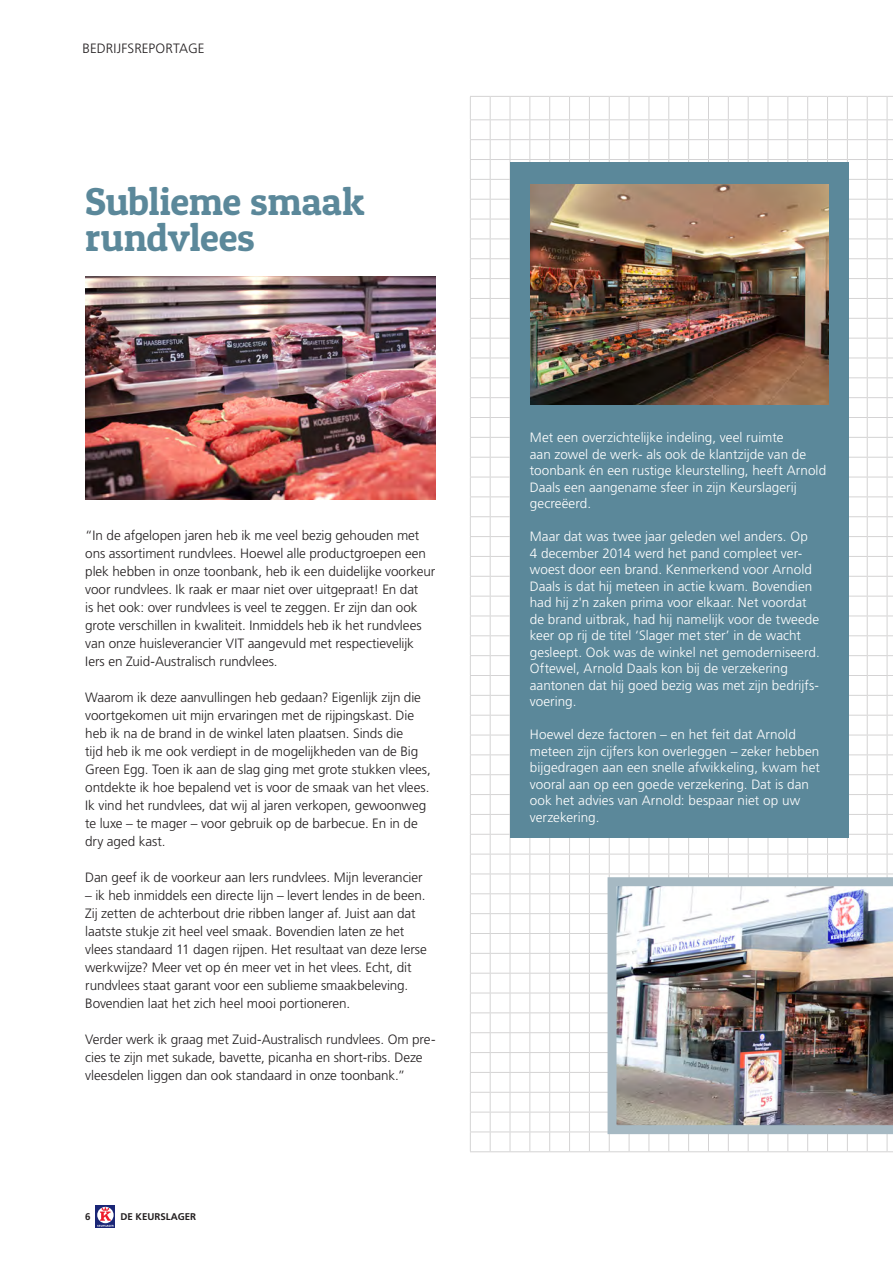
<style>
.page{position:relative;width:893px;height:1263px;background:#fff}
.page>*{position:absolute;margin:0;border:0;box-sizing:border-box;transform-origin:0 0}
._01_Kop_Patua{font:39px/36px "Patua One";letter-spacing:-.01em;color:#5b889a}
._04_Plat{font:300 13.5px/18px "Frutiger LT Std";letter-spacing:-.005em;color:#231f20}
._04_Plat_diap{font:300 13.5px/16.5px "Frutiger LT Std";letter-spacing:.005em;color:#fff}
._16_Rubriekbeschrijv{font:300 13.5px "Frutiger LT Std";letter-spacing:.01em;color:#231f20}
.t1{font:700 9.75px "Frutiger LT Std";color:#231f20}
</style>
<div class="page">
<svg style="left:470px;top:96px;width:423px;height:1056px"></svg>
<img style="left:608px;top:877px;width:285px;height:257px">
<img style="left:85px;top:277px;width:351px;height:223px">
<div style="left:510px;top:162px;width:338px;height:675px;background:#5b889a"></div>
<img style="left:530px;top:184px;width:299px;height:220px">
<svg style="left:96px;top:1205px;width:19px;height:23px"></svg>
<svg style="left:97px;top:1207px;width:18px;height:21px"></svg>
<p class="_16_Rubriekbeschrijv" style="left:82px;top:40px;width:124px">BEDRIJFSREPORTAGE</p>
<p class="_01_Kop_Patua" style="left:85px;top:183px;width:281px">Sublieme smaak rundvlees</p>
<p class="_04_Plat" style="left:85px;top:527px;width:351px">“In de afgelopen jaren heb ik me veel bezig gehouden met ons assortiment rundvlees. Hoewel alle productgroepen een plek hebben in onze toonbank, heb ik een duidelijke voorkeur voor rundvlees. Ik raak er maar niet over uitgepraat! En dat<br>is het ook: over rundvlees is veel te zeggen. Er zijn dan ook grote verschillen in kwaliteit. Inmiddels heb ik het rundvlees van onze huisleverancier VIT aangevuld met respectievelijk Iers en Zuid-Australisch rundvlees.</p>
<p class="_04_Plat" style="left:85px;top:689px;width:347px">Waarom ik deze aanvullingen heb gedaan? Eigenlijk zijn die voortgekomen uit mijn ervaringen met de rijpingskast. Die heb ik na de brand in de winkel laten plaatsen. Sinds die<br>tijd heb ik me ook verdiept in de mogelijkheden van de Big Green Egg. Toen ik aan de slag ging met grote stukken vlees, ontdekte ik hoe bepalend vet is voor de smaak van het vlees.<br>Ik vind het rundvlees, dat wij al jaren verkopen, gewoonweg te luxe – te mager – voor gebruik op de barbecue. En in de dry aged kast.</p>
<p class="_04_Plat" style="left:85px;top:868px;width:339px">Dan geef ik de voorkeur aan Iers rundvlees. Mijn leverancier</p>
<p class="_04_Plat" style="left:85px;top:886px;width:343px">– ik heb inmiddels een directe lijn – levert lendes in de been.<br>Zij zetten de achterbout drie ribben langer af. Juist aan dat laatste stukje zit heel veel smaak. Bovendien laten ze het vlees standaard 11 dagen rijpen. Het resultaat van deze Ierse werkwijze? Meer vet op én meer vet in het vlees. Echt, dit rundvlees staat garant voor een sublieme smaakbeleving.<br>Bovendien laat het zich heel mooi portioneren.</p>
<p class="_04_Plat" style="left:85px;top:1030px;width:352px">Verder werk ik graag met Zuid-Australisch rundvlees. Om pre&shy;cies te zijn met sukade, bavette, picanha en short-ribs. Deze vleesdelen liggen dan ook standaard in onze toonbank.”</p>
<p class="t1" style="left:85px;top:1211px;width:7px">6</p>
<p class="t1" style="left:120px;top:1211px;width:77px">DE KEURSLAGER</p>
<p class="_04_Plat_diap" style="left:530px;top:429px;width:298px">Met een overzichtelijke indeling, veel ruimte<br>aan zowel de werk- als ook de klantzijde van de toonbank én een rustige kleurstelling, heeft Arnold Daals een aangename sfeer in zijn Keurslagerij gecreëerd.</p>
<p class="_04_Plat_diap" style="left:530px;top:528px;width:291px">Maar dat was twee jaar geleden wel anders. Op<br>4 december 2014 werd het pand compleet ver&shy;woest door een brand. Kenmerkend voor Arnold Daals is dat hij meteen in actie kwam. Bovendien had hij z'n zaken prima voor elkaar. Net voordat de brand uitbrak, had hij namelijk voor de tweede keer op rij de titel ‘Slager met ster’ in de wacht gesleept. Ook was de winkel net gemoderniseerd.<br>Oftewel, Arnold Daals kon bij de verzekering aantonen dat hij goed bezig was met zijn bedrijfs&shy;voering.</p>
<p class="_04_Plat_diap" style="left:530px;top:726px;width:292px">Hoewel deze factoren – en het feit dat Arnold meteen zijn cijfers kon overleggen – zeker hebben bijgedragen aan een snelle afwikkeling, kwam het vooral aan op een goede verzekering. Dat is dan ook het advies van Arnold: bespaar niet op uw verzekering.</p>
</div>
